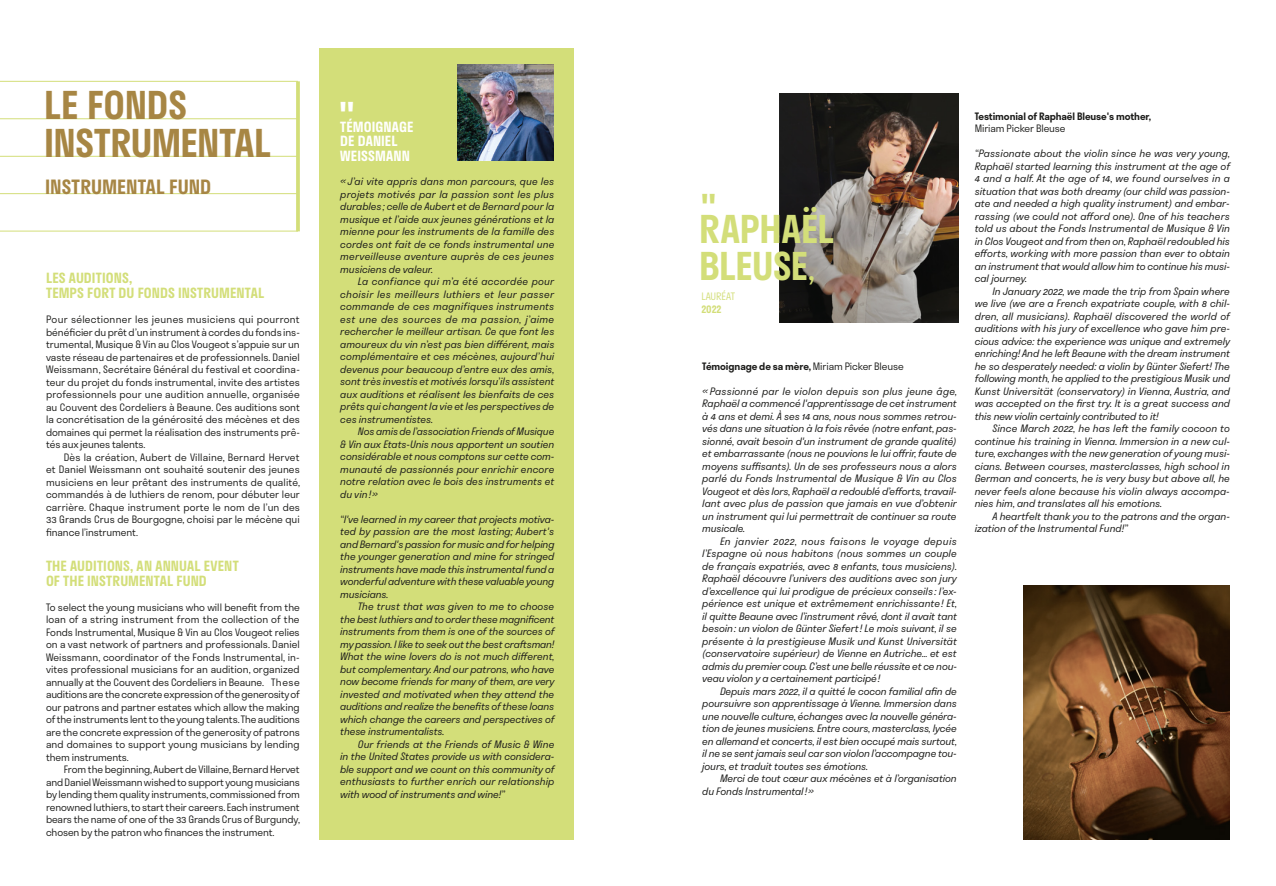
<style>
.page{position:relative;width:1276px;height:886px;background:#fff}
.page>*{position:absolute;margin:0;border:0;box-sizing:border-box;transform-origin:0 0}
.t1{font:600 37.5px/37.5px "Stratos";letter-spacing:-.01em;color:#a78644}
.t2{font:600 37.5px/37.5px "Stratos";letter-spacing:-.005em;color:#d3de79}
.t3{font:600 37.5px "Stratos";color:#fff}
.t4{font:600 19.25px "Stratos";color:#a78644}
.t5{font:600 13.75px/15px "Stratos";letter-spacing:.01em;color:#d3de79}
.t6{font:600 13.75px/15px "Stratos";letter-spacing:.005em;color:#fff}
.t7{font:italic 300 10px/12.5px "Stratos";letter-spacing:-.01em;color:#1d1d1b;text-align:justify}
.t8{font:300 10px/12.5px "Stratos";letter-spacing:-.01em;color:#1d1d1b;text-align:justify}
.t9{font:600 10px "Stratos";letter-spacing:-.01em;color:#1d1d1b}
.t10{font:300 10px "Stratos";letter-spacing:-.01em;color:#d3de79}
.t11{font:600 10px "Stratos";color:#d3de79}
.s1{font-weight:300}
</style>
<div class="page">
<hr style="left:0;top:119px;width:298px;height:1px;background:#d3de79">
<hr style="left:0;top:81px;width:298px;height:1px;background:#d3de79">
<hr style="left:0;top:156px;width:298px;height:1px;background:#d3de79">
<hr style="left:0;top:193px;width:298px;height:1px;background:#d3de79">
<hr style="left:0;top:231px;width:298px;height:1px;background:#d3de79">
<svg style="left:296px;top:81px;width:4px;height:150px"></svg>
<div style="left:320px;top:48px;width:254px;height:792px;background:#d3de79"></div>
<img style="left:780px;top:93px;width:178px;height:230px">
<img style="left:458px;top:65px;width:95px;height:96px">
<svg style="left:1023px;top:585px;width:207px;height:255px;background:#5d3b1e"></svg>
<h1 class="t1" style="left:44px;top:85px;width:228px">LE FONDS<br>INSTRUMENTAL</h1>
<h2 class="t4" style="left:45px;top:171px;width:167px">INSTRUMENTAL FUND</h2>
<h3 class="t5" style="left:46px;top:270px;width:220px">LES AUDITIONS,<br>TEMPS FORT DU FONDS INSTRUMENTAL</h3>
<p class="t8" style="left:46px;top:313px;width:255px">Pour sélectionner les jeunes musiciens qui pourront bénéficier du prêt d’un instrument à cordes du fonds ins&shy;trumental, Musique &amp; Vin au Clos Vougeot s’appuie sur un vaste réseau de partenaires et de professionnels. Daniel Weissmann, Secrétaire Général du festival et coordina&shy;teur du projet du fonds instrumental, invite des artistes professionnels pour une audition annuelle, organisée au Couvent des Cordeliers à Beaune. Ces auditions sont la concrétisation de la générosité des mécènes et des domaines qui permet la réalisation des instruments prê&shy;tés aux jeunes talents.</p>
<p class="t8" style="left:46px;top:450px;width:255px;text-indent:18px">Dès la création, Aubert de Villaine, Bernard Hervet et Daniel Weissmann ont souhaité soutenir des jeunes musiciens en leur prêtant des instruments de qualité, commandés à de luthiers de renom, pour débuter leur carrière. Chaque instrument porte le nom de l’un des 33 Grands Crus de Bourgogne, choisi par le mécène qui finance l’instrument.</p>
<h3 class="t5" style="left:46px;top:557px;width:194px">THE AUDITIONS, AN ANNUAL EVENT<br>OF THE INSTRUMENTAL FUND</h3>
<p class="t8" style="left:46px;top:600px;width:255px">To select the young musicians who will benefit from the loan of a string instrument from the collection of the Fonds Instrumental, Musique &amp; Vin au Clos Vougeot relies on a vast network of partners and professionals. Daniel Weissmann, coordinator of the Fonds Instrumental, in&shy;vites professional musicians for an audition, organized annually at the Couvent des Cordeliers in Beaune. These auditions are the concrete expression of the generosity of our patrons and partner estates which allow the making of the instruments lent to the young talents. The auditions are the concrete expression of the generosity of patrons and domaines to support young musicians by lending them instruments.</p>
<p class="t8" style="left:46px;top:763px;width:255px;text-indent:18px">From the beginning, Aubert de Villaine, Bernard Hervet and Daniel Weissmann wished to support young musicians by lending them quality instruments, commissioned from renowned luthiers, to start their careers. Each instrument bears the name of one of the 33 Grands Crus of Burgundy, chosen by the patron who finances the instrument.</p>
<h1 class="t3" style="left:338px;top:86px;width:18px">"</h1>
<h3 class="t6" style="left:340px;top:119px;width:75px">TÉMOIGNAGE</h3>
<h3 class="t6" style="left:340px;top:133px;width:71px">DE DANIEL<br>WEISSMANN</h3>
<p class="t7" style="left:340px;top:175px;width:216px">«J’ai vite appris dans mon parcours, que les projets motivés par la passion sont les plus durables; celle de Aubert et de Bernard pour la musique et l’aide aux jeunes générations et la mienne pour les instruments de la famille des cordes ont fait de ce fonds instrumental une merveilleuse aventure auprès de ces jeunes musiciens de valeur.</p>
<p class="t7" style="left:340px;top:275px;width:216px;text-indent:18px">La confiance qui m’a été accordée pour choisir les meilleurs luthiers et leur passer commande de ces magnifiques instruments est une des sources de ma passion, j’aime rechercher le meilleur artisan. Ce que font les amoureux du vin n’est pas bien différent, mais complémentaire et ces mécènes, aujourd’hui devenus pour beaucoup d’entre eux des amis, sont très investis et motivés lorsqu’ils assistent aux auditions et réalisent les bienfaits de ces prêts qui changent la vie et les perspectives de ces instrumentistes.</p>
<p class="t7" style="left:340px;top:425px;width:216px;text-indent:18px">Nos amis de l’association Friends of Musique &amp; Vin aux Etats-Unis nous apportent un soutien considérable et nous comptons sur cette com&shy;munauté de passionnés pour enrichir encore notre relation avec le bois des instruments et du vin!»</p>
<p class="t7" style="left:340px;top:513px;width:216px">“I've learned in my career that projects motiva&shy;ted by passion are the most lasting; Aubert's and Bernard's passion for music and for helping the younger generation and mine for stringed instruments have made this instrumental fund a wonderful adventure with these valuable young musicians.</p>
<p class="t7" style="left:340px;top:600px;width:216px;text-indent:18px">The trust that was given to me to choose the best luthiers and to order these magnificent instruments from them is one of the sources of my passion. I like to seek out the best craftsman!<br>What the wine lovers do is not much different, but complementary. And our patrons, who have now become friends for many of them, are very invested and motivated when they attend the auditions and realize the benefits of these loans which change the careers and perspectives of these instrumentalists.</p>
<p class="t7" style="left:340px;top:738px;width:216px;text-indent:18px">Our friends at the Friends of Music &amp; Wine in the United States provide us with considera&shy;ble support and we count on this community of enthusiasts to further enrich our relationship with wood of instruments and wine!”</p>
<h1 class="t2" style="left:700px;top:188px;width:18px">"</h1>
<h1 class="t2" style="left:699px;top:209px;width:136px">RAPHAËL<br>BLEUSE<span class="s1">,</span></h1>
<p class="t10" style="left:701px;top:289px;width:35px">LAURÉAT</p>
<p class="t11" style="left:701px;top:301px;width:22px">2022</p>
<p class="t9" style="left:702px;top:358px;width:203px">Témoignage de sa mère, <span class="s1">Miriam Picker Bleuse</span></p>
<p class="t7" style="left:702px;top:384px;width:256px">« Passionné par le violon depuis son plus jeune âge, Raphaël a commencé l'apprentissage de cet instrument à 4 ans et demi. À ses 14 ans, nous nous sommes retrou&shy;vés dans une situation à la fois rêvée (notre enfant, pas&shy;sionné, avait besoin d'un instrument de grande qualité) et embarrassante (nous ne pouvions le lui offrir, faute de moyens suffisants). Un de ses professeurs nous a alors parlé du Fonds Instrumental de Musique &amp; Vin au Clos Vougeot et dès lors, Raphaël a redoublé d’efforts, travail&shy;lant avec plus de passion que jamais en vue d’obtenir un instrument qui lui permettrait de continuer sa route musicale.</p>
<p class="t7" style="left:702px;top:534px;width:256px;text-indent:18px">En janvier 2022, nous faisons le voyage depuis l’Espagne où nous habitons (nous sommes un couple de français expatriés, avec 8 enfants, tous musiciens).<br>Raphaël découvre l’univers des auditions avec son jury d’excellence qui lui prodigue de précieux conseils : l’ex&shy;périence est unique et extrêmement enrichissante! Et, il quitte Beaune avec l’instrument rêvé, dont il avait tant besoin: un violon de Günter Siefert! Le mois suivant, il se présente à la prestigieuse Musik und Kunst Universität (conservatoire supérieur) de Vienne en Autriche… et est admis du premier coup. C’est une belle réussite et ce nou&shy;veau violon y a certainement participé!</p>
<p class="t7" style="left:702px;top:684px;width:256px;text-indent:18px">Depuis mars 2022, il a quitté le cocon familial afin de poursuivre son apprentissage à Vienne. Immersion dans une nouvelle culture, échanges avec la nouvelle généra&shy;tion de jeunes musiciens. Entre cours, masterclass, lycée en allemand et concerts, il est bien occupé mais surtout, il ne se sent jamais seul car son violon l’accompagne tou&shy;jours, et traduit toutes ses émotions.</p>
<p class="t7" style="left:702px;top:772px;width:256px;text-indent:18px">Merci de tout cœur aux mécènes et à l’organisation du Fonds Instrumental!»</p>
<p class="t9" style="left:974px;top:108px;width:178px">Testimonial of Raphaël Bleuse's mother,</p>
<p class="t8" style="left:974px;top:122px;width:92px">Miriam Picker Bleuse</p>
<p class="t7" style="left:974px;top:147px;width:257px">“Passionate about the violin since he was very young, Raphaël started learning this instrument at the age of 4 and a half. At the age of 14, we found ourselves in a situation that was both dreamy (our child was passion&shy;ate and needed a high quality instrument) and embar&shy;rassing (we could not afford one). One of his teachers told us about the Fonds Instrumental de Musique &amp; Vin in Clos Vougeot and from then on, Raphaël redoubled his efforts, working with more passion than ever to obtain an instrument that would allow him to continue his musi&shy;cal journey.</p>
<p class="t7" style="left:974px;top:284px;width:257px;text-indent:18px">In January 2022, we made the trip from Spain where we live (we are a French expatriate couple, with 8 chil&shy;dren, all musicians). Raphaël discovered the world of auditions with his jury of excellence who gave him pre&shy;cious advice: the experience was unique and extremely enriching! And he left Beaune with the dream instrument he so desperately needed: a violin by Günter Siefert! The following month, he applied to the prestigious Musik und Kunst Universität (conservatory) in Vienna, Austria, and was accepted on the first try. It is a great success and this new violin certainly contributed to it!</p>
<p class="t7" style="left:974px;top:422px;width:257px;text-indent:18px">Since March 2022, he has left the family cocoon to continue his training in Vienna. Immersion in a new cul&shy;ture, exchanges with the new generation of young musi&shy;cians. Between courses, masterclasses, high school in German and concerts, he is very busy but above all, he never feels alone because his violin always accompa&shy;nies him, and translates all his emotions.</p>
<p class="t7" style="left:974px;top:509px;width:257px;text-indent:18px">A heartfelt thank you to the patrons and the organ&shy;ization of the Instrumental Fund!”</p>
</div>
